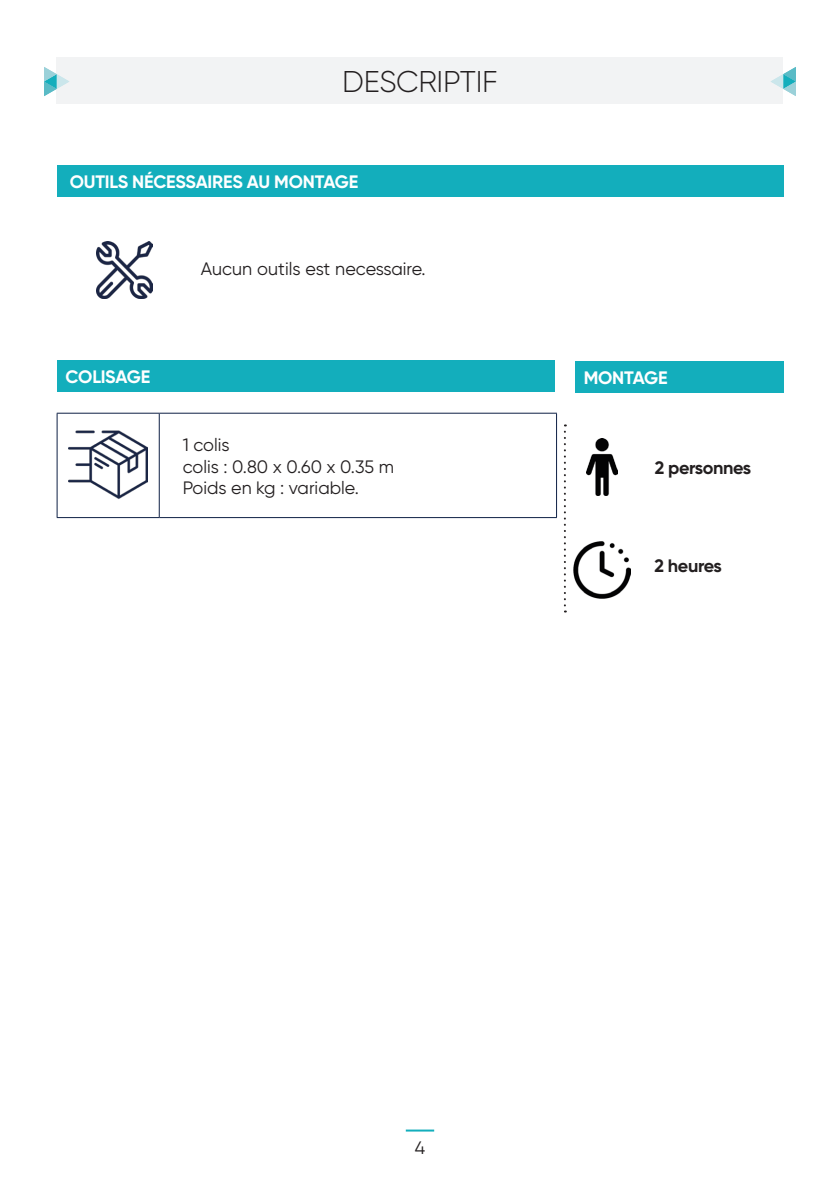
<style>
.page{position:relative;width:840px;height:1191px;background:#fff}
.page>*{position:absolute;margin:0;border:0;box-sizing:border-box;transform-origin:0 0}
.NOM_CHAPITRE{font:300 30px "Gilroy";letter-spacing:-.01em;color:#231f20}
.PAGE_U2{font:18px/21.6px "Gilroy";color:#231f20}
.t1{font:700 18px "Gilroy";letter-spacing:-.01em;color:#fff}
.t2{font:700 18px "Gilroy";letter-spacing:-.02em;color:#231f20}
</style>
<div class="page">
<hr style="left:405px;top:1129px;width:29px;height:2px;background:#13aebc">
<div style="left:57px;top:57px;width:725px;height:46px;background:#f2f3f4"></div>
<svg style="left:563px;top:424px;width:2px;height:188px"></svg>
<img style="left:573px;top:541px;width:57px;height:57px">
<img style="left:586px;top:439px;width:31px;height:56px">
<img style="left:96px;top:242px;width:57px;height:56px">
<img style="left:68px;top:430px;width:80px;height:69px">
<div style="left:57px;top:360px;width:497px;height:32px;background:#13aebc"></div>
<div style="left:574px;top:361px;width:208px;height:32px;background:#13aebc"></div>
<div style="left:57px;top:165px;width:726px;height:32px;background:#13aebc"></div>
<svg style="left:44px;top:67px;width:25px;height:29px"></svg>
<svg style="left:771px;top:67px;width:24px;height:29px"></svg>
<hr style="left:57px;top:413px;width:102px;height:1px;background:#0e2045">
<hr style="left:57px;top:413px;width:1px;height:104px;background:#0e2045">
<hr style="left:159px;top:413px;width:397px;height:1px;background:#0e2045">
<hr style="left:159px;top:413px;width:1px;height:104px;background:#0e2045">
<hr style="left:556px;top:413px;width:1px;height:104px;background:#0e2045">
<hr style="left:57px;top:517px;width:102px;height:1px;background:#0e2045">
<hr style="left:159px;top:517px;width:397px;height:1px;background:#0e2045">
<p class="NOM_CHAPITRE" style="left:342px;top:63px;width:157px">DESCRIPTIF</p>
<p class="t1" style="left:70px;top:171px;width:290px">OUTILS NÉCESSAIRES AU MONTAGE</p>
<p class="PAGE_U2" style="left:201px;top:257px;width:226px">Aucun outils est necessaire.</p>
<p class="t1" style="left:66px;top:366px;width:86px">COLISAGE</p>
<p class="t1" style="left:583px;top:366px;width:86px">MONTAGE</p>
<p class="PAGE_U2" style="left:183px;top:434px;width:212px">1 colis<br>colis : 0.80 x 0.60 x 0.35 m</p>
<p class="PAGE_U2" style="left:183px;top:477px;width:177px">Poids en kg : variable.</p>
<p class="PAGE_U2" style="left:414px;top:1137px;width:12px">4</p>
<p class="t2" style="left:654px;top:457px;width:98px">2 personnes</p>
<p class="t2" style="left:654px;top:555px;width:69px">2 heures</p>
</div>
